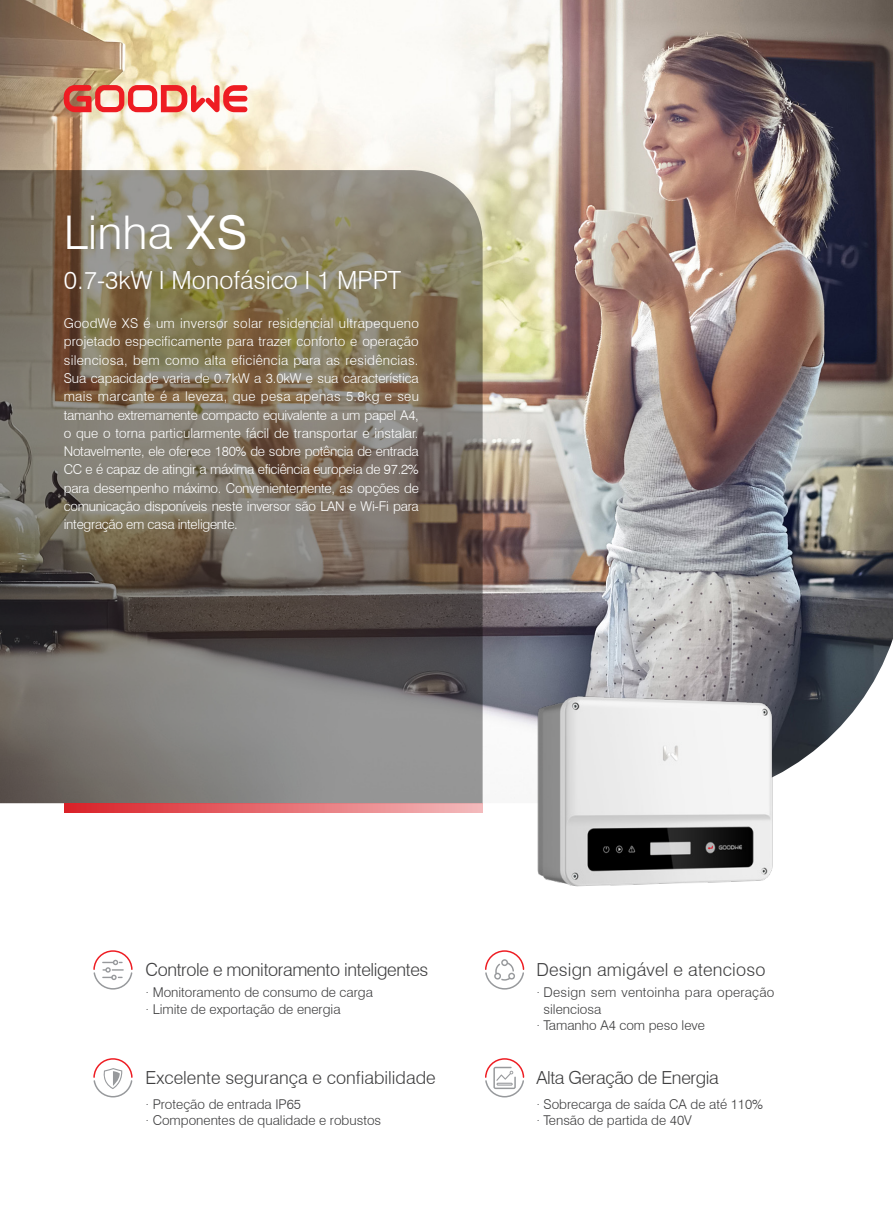
<style>
.page{position:relative;width:893px;height:1212px;background:#fff}
.page>*{position:absolute;margin:0;border:0;box-sizing:border-box;transform-origin:0 0}
.t1{font:300 46.5px "Swiss 721 BT";color:#fff}
.t2{font:300 25.05px "Swiss 721 BT";color:#fff}
.t3{font:300 18px "Swiss 721 BT";color:#3e3e3f}
.t4{font:300 18px "Swiss 721 BT";letter-spacing:-.02em;color:#3e3e3f}
.t5{font:300 13.5px/18.3px "Swiss 721 BT";letter-spacing:-.02em;color:#fff;text-align:justify}
.t6{font:300 13.5px/16.2px "Swiss 721 BT";color:#3e3e3f}
.s1{font-family:"Helvetica";font-weight:400}
</style>
<div class="page">
<img style="left:0;top:0;width:893px;height:753px">
<svg style="left:0;top:170px;width:483px;height:633px;background:#7a7264"></svg>
<svg style="left:64px;top:803px;width:419px;height:9px;background:#e56c71"></svg>
<svg style="left:64px;top:85px;width:183px;height:27px"></svg>
<svg style="left:93px;top:950px;width:40px;height:40px"></svg>
<svg style="left:93px;top:1058px;width:40px;height:40px"></svg>
<svg style="left:485px;top:950px;width:40px;height:40px"></svg>
<svg style="left:485px;top:1058px;width:40px;height:40px"></svg>
<img style="left:498px;top:663px;width:313px;height:224px">
<p class="t1" style="left:64px;top:204px;width:185px">Linha <span class="s1">XS</span></p>
<p class="t2" style="left:64px;top:265px;width:339px">0.7-3kW I Monofásico I 1 MPPT</p>
<p class="t5" style="left:64px;top:314px;width:357px">GoodWe XS é um inversor solar residencial ultrapequeno projetado especificamente para trazer conforto e operação silenciosa, bem como alta eficiência para as residências.<br>Sua capacidade varia de 0.7kW a 3.0kW e sua característica mais marcante é a leveza, que pesa apenas 5.8kg e seu tamanho extremamente compacto equivalente a um papel A4, o que o torna particularmente fácil de transportar e instalar.<br>Notavelmente, ele oferece 180% de sobre potência de entrada CC e é capaz de atingir a máxima eficiência europeia de 97.2% para desempenho máximo. Convenientemente, as opções de comunicação disponíveis neste inversor são LAN e Wi-Fi para integração em casa inteligente.</p>
<p class="t4" style="left:146px;top:959px;width:284px">Controle e monitoramento inteligentes</p>
<p class="t6" style="left:146px;top:984px;width:229px">· Monitoramento de consumo de carga</p>
<p class="t6" style="left:146px;top:1000px;width:197px">· Limite de exportação de energia</p>
<p class="t3" style="left:536px;top:959px;width:231px">Design amigável e atencioso</p>
<p class="t6" style="left:543px;top:984px;width:232px;text-indent:-7px">· Design sem ventoinha para operação silenciosa</p>
<p class="t6" style="left:536px;top:1017px;width:170px">· Tamanho A4 com peso leve</p>
<p class="t3" style="left:146px;top:1067px;width:292px">Excelente segurança e confiabilidade</p>
<p class="t4" style="left:536px;top:1067px;width:184px">Alta Geração de Energia</p>
<p class="t6" style="left:146px;top:1095px;width:157px">· Proteção de entrada IP65</p>
<p class="t6" style="left:146px;top:1112px;width:237px">· Componentes de qualidade e robustos</p>
<p class="t6" style="left:536px;top:1095px;width:228px">· Sobrecarga de saída CA de até 110%</p>
<p class="t6" style="left:536px;top:1112px;width:157px">· Tensão de partida de 40V</p>
</div>
